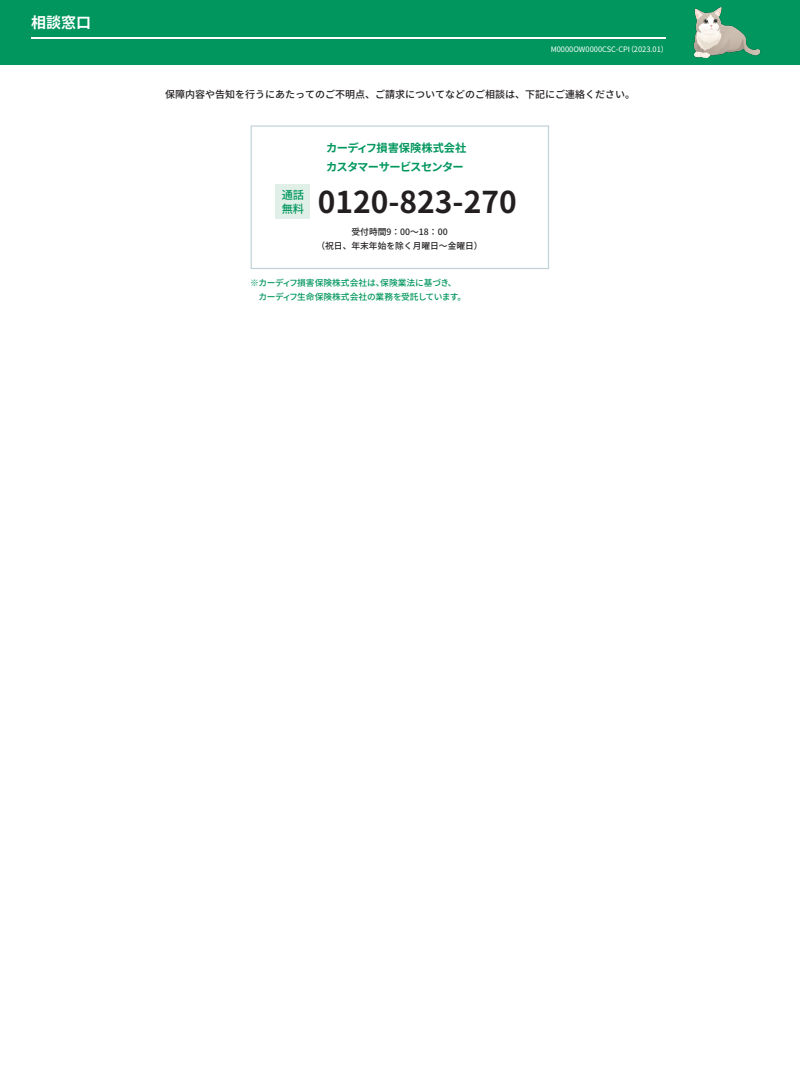
<style>
.page{position:relative;width:800px;height:1069px;background:#fff}
.page>*{position:absolute;margin:0;border:0;box-sizing:border-box;transform-origin:0 0}
.t1{font:700 30px "Noto Sans CJ Kjp";color:#231f20}
.t2{font:700 15px "Noto Sans CJ Kjp";color:#fff}
.t3{font:700 11.25px/18.8px "Noto Sans CJ Kjp";letter-spacing:-.045em;color:#00965e}
.t4{font:500 11.25px/13.8px "Noto Sans CJ Kjp";color:#00965e}
.t5{font:500 10px "Noto Sans CJ Kjp";color:#231f20}
.t6{font:500 8.75px/13.8px "Noto Sans CJ Kjp";letter-spacing:-.01em;color:#00965e}
.t7{font:500 8.75px/13.8px "Noto Sans CJ Kjp";color:#231f20;text-align:center}
.t8{font:7.5px "Noto Sans CJ Kjp";color:#fff}
</style>
<div class="page">
<div style="left:276px;top:184px;width:34px;height:35px;background:#e0efe7"></div>
<div style="left:0;top:0;width:800px;height:65px;background:#00965e"></div>
<img style="left:31px;top:37px;width:635px;height:1px">
<div style="left:251px;top:125px;width:298px;height:144px;border:1px solid #c2d4d8"></div>
<img style="left:694px;top:7px;width:66px;height:50px">
<h2 class="t2" style="left:31px;top:14px;width:61px">相談窓口</h2>
<p class="t8" style="left:627px;top:45px;width:43px">)2023.01(</p>
<p class="t8" style="left:551px;top:45px;width:81px">M0000OW0000CSC-CPI</p>
<p class="t5" style="left:165px;top:89px;width:471px">保障内容や告知を行うにあたってのご不明点、ご請求についてなどのご相談は、下記にご連絡ください。</p>
<p class="t4" style="left:282px;top:188px;width:24px">通話無料</p>
<p class="t3" style="left:326px;top:138px;width:142px">カーディフ損害保険株式会社カスタマーサービスセンター</p>
<h1 class="t1" style="left:318px;top:185px;width:200px">0120-823-270</h1>
<p class="t7" style="left:316px;top:225px;width:168px">受付時間9：00~18：00<br>（祝日、年末年始を除く月曜日～金曜日(</p>
<p class="t6" style="left:250px;top:276px;width:218px">※カーディフ損害保険株式会社は、<br>　カーディフ生命保険株式会社の業務を受託しています。</p>
<p class="t6" style="left:380px;top:276px;width:70px">保険業法に基づき</p>
<p class="t6" style="left:448px;top:276px;width:10px">、</p>
</div>
